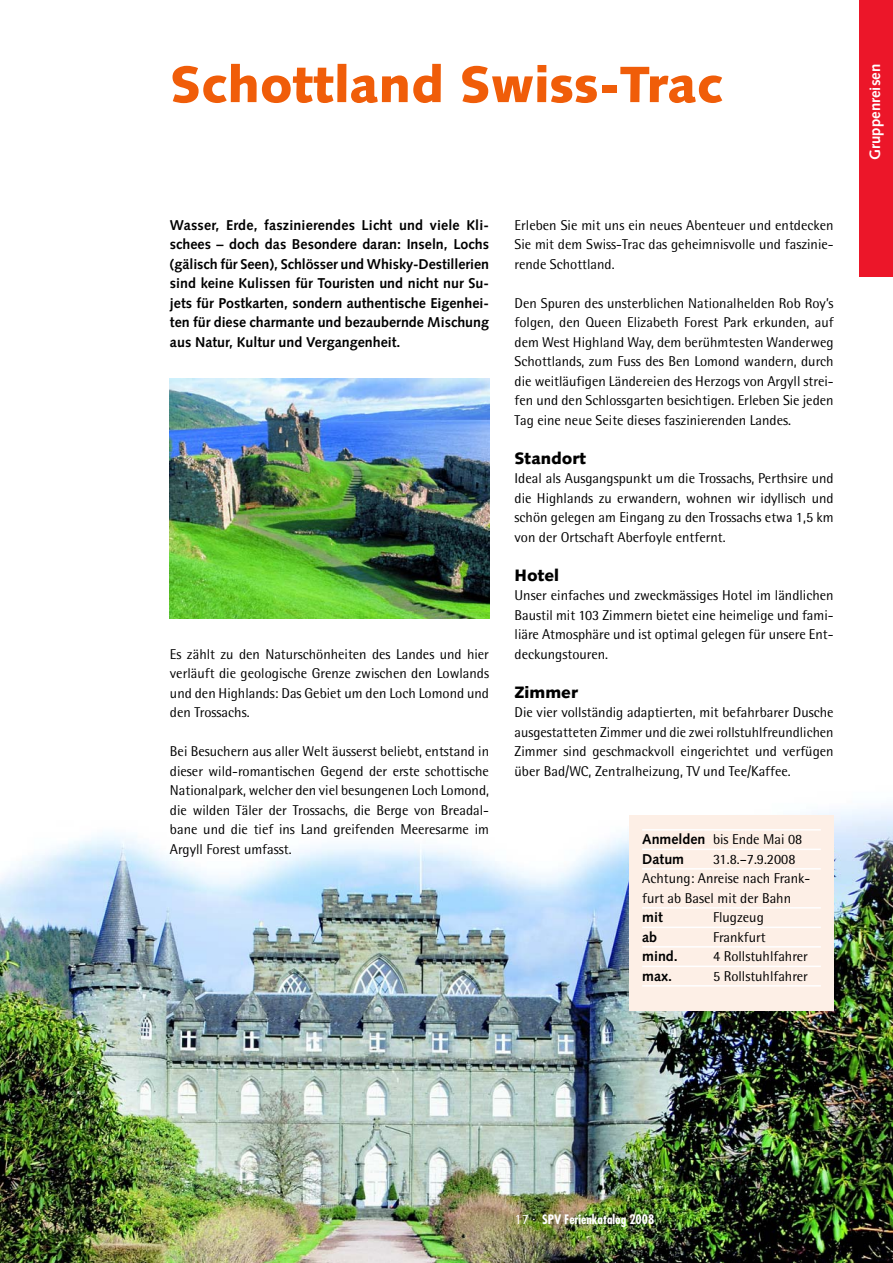
<style>
.page{position:relative;width:893px;height:1263px;background:#fff}
.page>*{position:absolute;margin:0;border:0;box-sizing:border-box;transform-origin:0 0}
.t1{font:900 51px "Syntax";color:#f05d09}
.t2{font:900 16.5px "Syntax";color:#000}
.t3{font:700 15px "Syntax";color:#fff}
.t4{font:14.25px/19.5px "Rotis Semi Sans";color:#000;text-align:justify}
.t5{font:700 14.25px/19.5px "Syntax";color:#000;text-align:justify}
.t6{font:700 condensed 12.75px "Futura";color:#fff}
.s1{font-family:"Syntax";font-weight:700}
.s2{font-family:"Rotis Semi Sans";font-weight:400;font-stretch:normal;font-size:14.25px}
</style>
<div class="page">
<img style="left:0;top:806px;width:892px;height:457px">
<div style="left:859px;top:0;width:33px;height:276px;background:#ec1629"></div>
<div style="left:629px;top:815px;width:204px;height:196px;background:#fdefe6"></div>
<hr style="left:642px;top:829px;width:178px;height:2px;background:#fff">
<hr style="left:642px;top:849px;width:178px;height:1px;background:#fff">
<hr style="left:642px;top:868px;width:178px;height:2px;background:#fff">
<hr style="left:642px;top:907px;width:178px;height:2px;background:#fff">
<hr style="left:642px;top:927px;width:178px;height:1px;background:#fff">
<hr style="left:642px;top:946px;width:178px;height:2px;background:#fff">
<hr style="left:642px;top:966px;width:178px;height:1px;background:#fff">
<hr style="left:642px;top:985px;width:178px;height:2px;background:#fff">
<img style="left:170px;top:378px;width:319px;height:240px">
<h1 class="t1" style="left:170px;top:64px;width:554px">Schottland Swiss-Trac</h1>
<p class="t5" style="left:170px;top:216px;width:320px">Wasser, Erde, faszinierendes Licht und viele Kli&shy;schees – doch das Besondere daran: Inseln, Lochs (gälisch für Seen), Schlösser und Whisky-Destillerien sind keine Kulissen für Touristen und nicht nur Su&shy;jets für Postkarten, sondern authentische Eigenhei&shy;ten für diese charmante und bezaubernde Mischung aus Natur, Kultur und Vergangenheit.</p>
<p class="t4" style="left:170px;top:646px;width:320px">Es zählt zu den Naturschönheiten des Landes und hier verläuft die geologische Grenze zwischen den Lowlands und den Highlands: Das Gebiet um den Loch Lomond und den Trossachs.</p>
<p class="t4" style="left:170px;top:743px;width:320px">Bei Besuchern aus aller Welt äusserst beliebt, entstand in dieser wild-romantischen Gegend der erste schottische Nationalpark, welcher den viel besungenen Loch Lomond, die wilden Täler der Trossachs, die Berge von Breadal&shy;bane und die tief ins Land greifenden Meeresarme im Argyll Forest umfasst.</p>
<p class="t4" style="left:514px;top:217px;width:320px">Erleben Sie mit uns ein neues Abenteuer und entdecken Sie mit dem Swiss-Trac das geheimnisvolle und faszinie&shy;rende Schottland.</p>
<p class="t4" style="left:514px;top:295px;width:320px">Den Spuren des unsterblichen Nationalhelden Rob Roy’s folgen, den Queen Elizabeth Forest Park erkunden, auf dem West Highland Way, dem berühmtesten Wanderweg Schottlands, zum Fuss des Ben Lomond wandern, durch die weitläufigen Ländereien des Herzogs von Argyll strei&shy;fen und den Schlossgarten besichtigen. Erleben Sie jeden Tag eine neue Seite dieses faszinierenden Landes.</p>
<p class="t2" style="left:514px;top:451px;width:73px">Standort</p>
<p class="t4" style="left:514px;top:470px;width:320px">Ideal als Ausgangspunkt um die Trossachs, Perthsire und die Highlands zu erwandern, wohnen wir idyllisch und schön gelegen am Eingang zu den Trossachs etwa 1,5 km von der Ortschaft Aberfoyle entfernt.</p>
<p class="t2" style="left:514px;top:568px;width:46px">Hotel</p>
<p class="t4" style="left:514px;top:587px;width:320px">Unser einfaches und zweckmässiges Hotel im ländlichen Baustil mit 103 Zimmern bietet eine heimelige und fami&shy;liäre Atmosphäre und ist optimal gelegen für unsere Ent&shy;deckungstouren.</p>
<p class="t2" style="left:514px;top:685px;width:65px">Zimmer</p>
<p class="t4" style="left:514px;top:704px;width:320px">Die vier vollständig adaptierten, mit befahrbarer Dusche ausgestatteten Zimmer und die zwei rollstuhlfreundlichen Zimmer sind geschmackvoll eingerichtet und verfügen über Bad/WC, Zentralheizung, TV und Tee/Kaffee.</p>
<p class="t4" style="left:642px;top:831px;width:162px"><span class="s1">Anmelden</span> bis Ende Mai 08</p>
<p class="t5" style="left:642px;top:850px;width:43px">Datum</p>
<p class="t4" style="left:642px;top:851px;width:170px;text-align:left;text-indent:71px">31.8.–7.9.2008<br>Achtung: Anreise nach Frank&shy;furt ab Basel mit der Bahn</p>
<p class="t5" style="left:642px;top:909px;width:22px">mit</p>
<p class="t4" style="left:713px;top:909px;width:52px">Flugzeug</p>
<p class="t5" style="left:642px;top:928px;width:17px">ab</p>
<p class="t4" style="left:713px;top:929px;width:54px">Frankfurt</p>
<p class="t5" style="left:642px;top:948px;width:37px">mind.</p>
<p class="t4" style="left:713px;top:948px;width:96px">4 Rollstuhlfahrer</p>
<p class="t5" style="left:642px;top:967px;width:32px">max.</p>
<p class="t4" style="left:713px;top:968px;width:96px">5 Rollstuhlfahrer</p>
<p class="t3" style="left:868px;top:160px;width:97px;rotate:-90deg">Gruppenreisen</p>
<p class="t6" style="left:514px;top:1214px;width:141px"><span class="s2">17 ·</span> SPV Ferienkatalog 2008</p>
</div>
